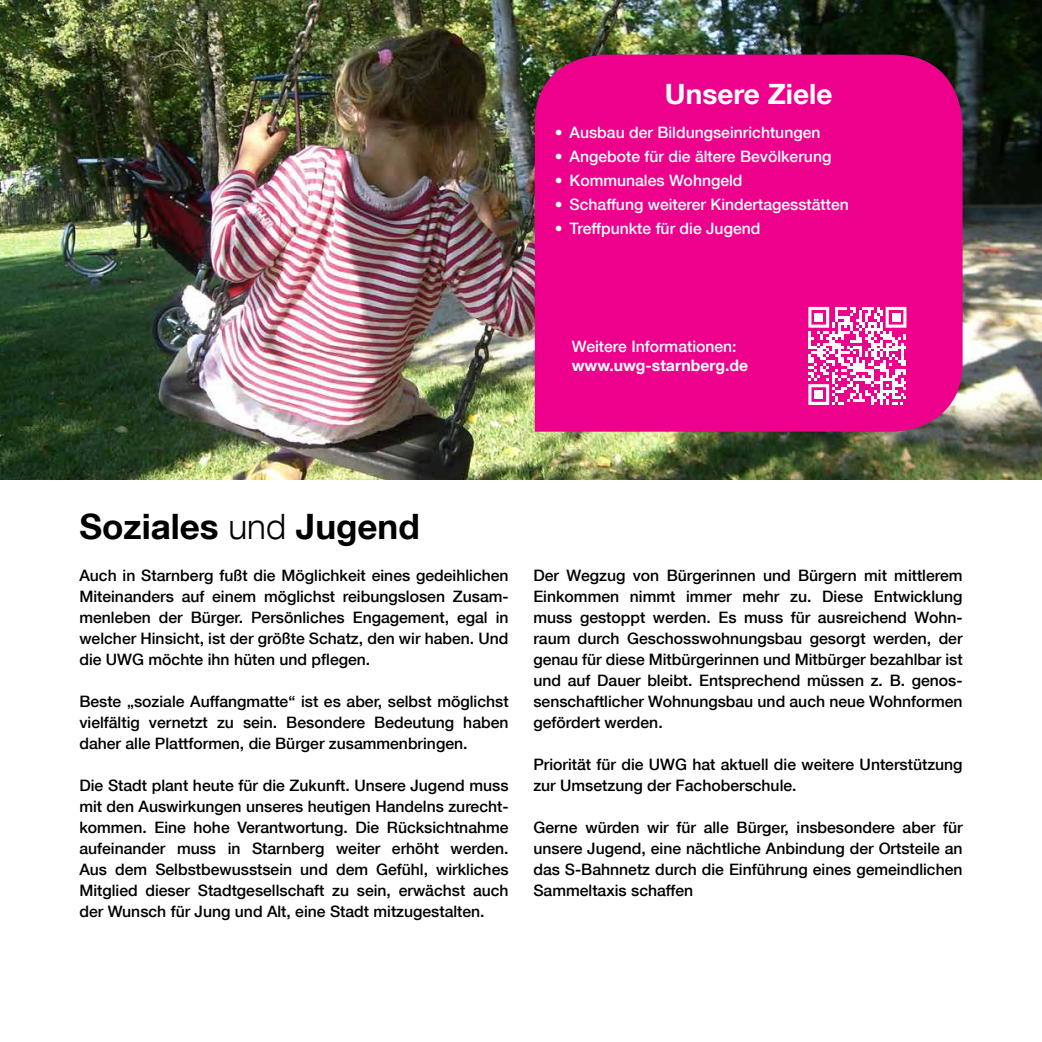
<style>
.page{position:relative;width:1042px;height:1042px;background:#fff}
.page>*{position:absolute;margin:0;border:0;box-sizing:border-box;transform-origin:0 0}
.t1{font:700 35px "Helvetica Neue LT Com";color:#000}
.t2{font:700 28px "Helvetica Neue LT Com";color:#fff}
.t3{font:500 15.75px/21px "Helvetica Neue LT Com";color:#000;text-align:justify}
.t4{font:500 15.75px "Helvetica Neue LT Com";color:#fff}
.t5{font:700 15.75px "Helvetica Neue LT Com";color:#fff}
.s1{font-weight:300}
</style>
<div class="page">
<img style="left:0;top:0;width:1042px;height:480px">
<div style="left:535px;top:55px;width:427px;height:377px;background:#ec008c"></div>
<svg style="left:808px;top:307px;width:98px;height:98px"></svg>
<div style="left:814px;top:313px;width:9px;height:9px;background:#fff"></div>
<div style="left:891px;top:313px;width:9px;height:9px;background:#fff"></div>
<div style="left:814px;top:390px;width:9px;height:9px;background:#fff"></div>
<h2 class="t2" style="left:665px;top:77px;width:169px">Unsere Ziele</h2>
<p class="t4" style="left:555px;top:123px;width:267px">• Ausbau der Bildungseinrichtungen</p>
<p class="t4" style="left:555px;top:147px;width:278px">• Angebote für die ältere Bevölkerung</p>
<p class="t4" style="left:555px;top:171px;width:189px">• Kommunales Wohngeld</p>
<p class="t4" style="left:555px;top:195px;width:296px">• Schaffung weiterer Kindertagesstätten</p>
<p class="t4" style="left:555px;top:218px;width:207px">• Treffpunkte für die Jugend</p>
<p class="t4" style="left:572px;top:337px;width:166px">Weitere Informationen:</p>
<p class="t5" style="left:572px;top:355px;width:178px">www.uwg-starnberg.de</p>
<h1 class="t1" style="left:79px;top:504px;width:342px">Soziales <span class="s1">und</span> Jugend</h1>
<p class="t3" style="left:79px;top:564px;width:431px">Auch in Starnberg fußt die Möglichkeit eines gedeihlichen Miteinanders auf einem möglichst reibungslosen Zusam&shy;menleben der Bürger. Persönliches Engagement, egal in welcher Hinsicht, ist der größte Schatz, den wir haben. Und die UWG möchte ihn hüten und pflegen.</p>
<p class="t3" style="left:79px;top:690px;width:431px">Beste „soziale Auffangmatte“ ist es aber, selbst möglichst vielfältig vernetzt zu sein. Besondere Bedeutung haben daher alle Plattformen, die Bürger zusammenbringen.</p>
<p class="t3" style="left:79px;top:774px;width:431px">Die Stadt plant heute für die Zukunft. Unsere Jugend muss mit den Auswirkungen unseres heutigen Handelns zurecht&shy;kommen. Eine hohe Verantwortung. Die Rücksichtnahme aufeinander muss in Starnberg weiter erhöht werden.<br>Aus dem Selbstbewusstsein und dem Gefühl, wirkliches Mitglied dieser Stadtgesellschaft zu sein, erwächst auch der Wunsch für Jung und Alt, eine Stadt mitzugestalten.</p>
<p class="t3" style="left:533px;top:564px;width:431px">Der Wegzug von Bürgerinnen und Bürgern mit mittlerem Einkommen nimmt immer mehr zu. Diese Entwicklung muss gestoppt werden. Es muss für ausreichend Wohn&shy;raum durch Geschosswohnungsbau gesorgt werden, der genau für diese Mitbürgerinnen und Mitbürger bezahlbar ist und auf Dauer bleibt. Entsprechend müssen z. B. genos&shy;senschaftlicher Wohnungsbau und auch neue Wohnformen gefördert werden.</p>
<p class="t3" style="left:533px;top:753px;width:431px">Priorität für die UWG hat aktuell die weitere Unterstützung zur Umsetzung der Fachoberschule.</p>
<p class="t3" style="left:533px;top:816px;width:431px">Gerne würden wir für alle Bürger, insbesondere aber für unsere Jugend, eine nächtliche Anbindung der Ortsteile an das S-Bahnnetz durch die Einführung eines gemeindlichen Sammeltaxis schaffen</p>
</div>
